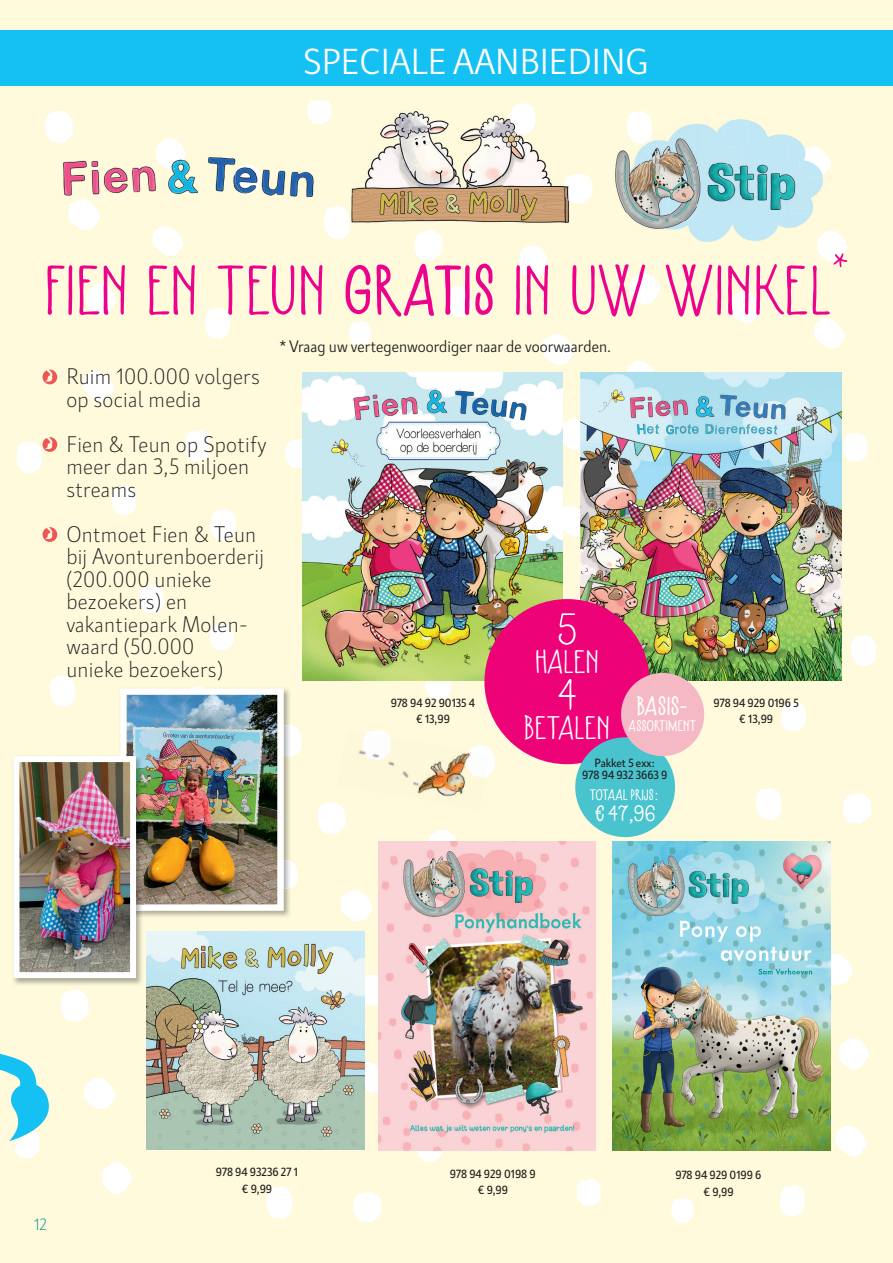
<style>
.page{position:relative;width:893px;height:1263px;background:#fefadb}
.page>*{position:absolute;margin:0;border:0;box-sizing:border-box;transform-origin:0 0}
.t1{font:90px "Les Tulipes Pro Sans";color:#ed028c;scale:.96 1}
.t2{font:56.4px "Les Tulipes Pro Sans";color:#fff}
.t3{font:42px "Les Tulipes Pro Sans";letter-spacing:-.01em;color:#fff}
.t4{font:36px "Kardinal";color:#fff}
.t5{font:33.45px "Les Tulipes Pro Sans Bold";color:#fff}
.t6{font:28.5px "Les Tulipes Pro Sans Bold";color:#fff}
.t7{font:300 22.5px/22.5px "Kardinal";letter-spacing:.01em;color:#231f20}
.t8{font:19.65px "Les Tulipes Pro Sans Bold";color:#fff}
.t9{font:19.5px "Les Tulipes Pro Sans Bold";color:#fff}
.t10{font:16.5px "Kardinal";color:#231f20}
.t11{font:300 16.5px "Kardinal";color:#008a91}
.t12{font:500 12px/16.5px "Kardinal";color:#231f20;text-align:center}
.t13{font:500 12px "Kardinal";color:#231f20}
.s1{font-family:"Les Tulipes Pro Sans Bold"}
</style>
<div class="page">
<svg style="left:730px;top:291px;width:32px;height:32px"></svg>
<svg style="left:519px;top:245px;width:28px;height:33px"></svg>
<svg style="left:485px;top:746px;width:10px;height:28px"></svg>
<svg style="left:542px;top:334px;width:32px;height:31px"></svg>
<svg style="left:45px;top:110px;width:28px;height:29px"></svg>
<svg style="left:84px;top:1078px;width:32px;height:31px"></svg>
<svg style="left:318px;top:802px;width:27px;height:33px"></svg>
<svg style="left:72px;top:222px;width:25px;height:8px"></svg>
<svg style="left:341px;top:890px;width:32px;height:32px"></svg>
<svg style="left:830px;top:953px;width:23px;height:32px"></svg>
<svg style="left:61px;top:989px;width:28px;height:33px"></svg>
<svg style="left:562px;top:418px;width:18px;height:32px"></svg>
<svg style="left:839px;top:1038px;width:30px;height:32px"></svg>
<svg style="left:843px;top:793px;width:29px;height:31px"></svg>
<svg style="left:833px;top:231px;width:14px;height:31px"></svg>
<svg style="left:414px;top:234px;width:29px;height:27px"></svg>
<svg style="left:102px;top:1162px;width:30px;height:32px"></svg>
<svg style="left:353px;top:1192px;width:29px;height:31px"></svg>
<svg style="left:630px;top:273px;width:30px;height:32px"></svg>
<svg style="left:86px;top:283px;width:30px;height:32px"></svg>
<svg style="left:589px;top:177px;width:4px;height:21px"></svg>
<svg style="left:365px;top:975px;width:13px;height:31px"></svg>
<svg style="left:428px;top:829px;width:31px;height:13px"></svg>
<svg style="left:365px;top:1062px;width:13px;height:31px"></svg>
<svg style="left:82px;top:371px;width:32px;height:31px"></svg>
<svg style="left:562px;top:506px;width:18px;height:31px"></svg>
<svg style="left:835px;top:1126px;width:32px;height:30px"></svg>
<svg style="left:425px;top:681px;width:26px;height:19px"></svg>
<svg style="left:266px;top:1186px;width:27px;height:33px"></svg>
<svg style="left:152px;top:226px;width:32px;height:31px"></svg>
<svg style="left:756px;top:788px;width:26px;height:32px"></svg>
<svg style="left:813px;top:318px;width:32px;height:31px"></svg>
<svg style="left:629px;top:111px;width:20px;height:4px"></svg>
<svg style="left:627px;top:360px;width:28px;height:12px"></svg>
<svg style="left:416px;top:1150px;width:26px;height:12px"></svg>
<svg style="left:210px;top:509px;width:26px;height:32px"></svg>
<svg style="left:515px;top:103px;width:16px;height:3px"></svg>
<svg style="left:851px;top:635px;width:25px;height:31px"></svg>
<svg style="left:780px;top:1185px;width:25px;height:31px"></svg>
<svg style="left:185px;top:430px;width:25px;height:32px"></svg>
<svg style="left:50px;top:675px;width:25px;height:32px"></svg>
<svg style="left:205px;top:307px;width:25px;height:32px"></svg>
<svg style="left:446px;top:286px;width:26px;height:31px"></svg>
<svg style="left:285px;top:439px;width:17px;height:30px"></svg>
<svg style="left:843px;top:433px;width:24px;height:29px"></svg>
<svg style="left:781px;top:702px;width:26px;height:29px"></svg>
<svg style="left:112px;top:485px;width:25px;height:30px"></svg>
<svg style="left:139px;top:584px;width:24px;height:29px"></svg>
<svg style="left:577px;top:1179px;width:24px;height:27px"></svg>
<svg style="left:210px;top:624px;width:24px;height:27px"></svg>
<svg style="left:307px;top:100px;width:24px;height:24px"></svg>
<svg style="left:671px;top:1197px;width:23px;height:26px"></svg>
<svg style="left:349px;top:321px;width:22px;height:25px"></svg>
<div style="left:0;top:31px;width:893px;height:55px;background:#15c0f2"></div>
<svg style="left:0;top:1053px;width:49px;height:105px"></svg>
<img style="left:338px;top:730px;width:128px;height:80px">
<img style="left:363px;top:733px;width:122px;height:45px">
<img style="left:467px;top:751px;width:22px;height:27px">
<img style="left:362px;top:733px;width:29px;height:27px">
<img style="left:615px;top:120px;width:215px;height:122px">
<svg style="left:669px;top:189px;width:29px;height:33px"></svg>
<img style="left:817px;top:231px;width:16px;height:31px">
<img style="left:669px;top:189px;width:28px;height:32px">
<img style="left:799px;top:146px;width:32px;height:32px">
<img style="left:627px;top:115px;width:25px;height:29px">
<img style="left:724px;top:119px;width:25px;height:29px">
<img style="left:325px;top:111px;width:244px;height:112px">
<img style="left:401px;top:116px;width:181px;height:84px">
<img style="left:419px;top:230px;width:20px;height:4px">
<img style="left:564px;top:174px;width:25px;height:30px">
<img style="left:477px;top:168px;width:26px;height:33px">
<img style="left:510px;top:106px;width:25px;height:28px">
<img style="left:325px;top:106px;width:6px;height:17px">
<img style="left:401px;top:116px;width:23px;height:25px">
<img style="left:261px;top:169px;width:53px;height:29px">
<img style="left:63px;top:154px;width:185px;height:42px">
<img style="left:50px;top:139px;width:18px;height:4px">
<img style="left:68px;top:199px;width:32px;height:23px">
<img style="left:156px;top:139px;width:30px;height:31px">
<img style="left:235px;top:164px;width:25px;height:29px">
<img style="left:325px;top:139px;width:10px;height:67px">
<svg style="left:324px;top:206px;width:26px;height:33px"></svg>
<svg style="left:43px;top:370px;width:14px;height:14px"></svg>
<svg style="left:16px;top:437px;width:41px;height:36px"></svg>
<svg style="left:43px;top:527px;width:14px;height:15px"></svg>
<img style="left:580px;top:372px;width:261px;height:309px">
<img style="left:302px;top:372px;width:260px;height:309px">
<img style="left:146px;top:932px;width:219px;height:218px">
<img style="left:612px;top:842px;width:218px;height:308px">
<img style="left:378px;top:842px;width:218px;height:308px">
<img style="left:144px;top:911px;width:146px;height:6px">
<img style="left:13px;top:756px;width:129px;height:229px">
<img style="left:120px;top:686px;width:182px;height:225px">
<img style="left:120px;top:754px;width:24px;height:157px">
<img style="left:21px;top:763px;width:108px;height:208px">
<div style="left:14px;top:756px;width:122px;height:222px;border:6px solid #fff"></div>
<div style="left:484px;top:599px;width:166px;height:165px;background:#ed0277;border-radius:50%"></div>
<div style="left:575px;top:737px;width:100px;height:100px;background:#49c3ce;border-radius:50%"></div>
<div style="left:621px;top:673px;width:83px;height:83px;background:#f5b9c5;border-radius:50%"></div>
<h3 class="t4" style="left:303px;top:35px;width:347px">SPECIALE AANBIEDING</h3>
<h1 class="t1" style="left:44px;top:249px;width:840px">FIEN EN TEUN <span class="s1">GRATIS</span> IN UW WINKEL<sup>*</sup></h1>
<p class="t10" style="left:280px;top:334px;width:333px">* Vraag uw vertegenwoordiger naar de voorwaarden.</p>
<p class="t7" style="left:66px;top:364px;width:195px">Ruim 100.000 volgers op social media</p>
<p class="t7" style="left:66px;top:431px;width:202px">Fien &amp; Teun op Spotify meer dan 3,5 miljoen streams</p>
<p class="t7" style="left:66px;top:521px;width:199px">Ontmoet Fien &amp; Teun bij Avonturenboerderij (200.000 unieke bezoekers) en vakantiepark Molen&shy;waard (50.000<br>unieke bezoekers)</p>
<h2 class="t2" style="left:557px;top:603px;width:22px">5</h2>
<h3 class="t3" style="left:535px;top:642px;width:66px">HALEN</h3>
<h2 class="t2" style="left:557px;top:669px;width:21px">4</h2>
<h3 class="t3" style="left:524px;top:708px;width:88px">BETALEN</h3>
<h3 class="t5" style="left:637px;top:690px;width:53px">BASIS-</h3>
<p class="t8" style="left:628px;top:716px;width:70px">ASSORTIMENT</p>
<p class="t13" style="left:595px;top:754px;width:62px">Pakket 5 exx:</p>
<p class="t12" style="left:582px;top:766px;width:87px">978 94 932 3663 9</p>
<p class="t12" style="left:391px;top:694px;width:86px">978 94 92 90135 4 € 13,99</p>
<p class="t12" style="left:713px;top:694px;width:87px">978 94 929 0196 5 € 13,99</p>
<p class="t9" style="left:590px;top:785px;width:70px">TOTAAL PRIJS:</p>
<p class="t6" style="left:594px;top:799px;width:63px">€ 47,96</p>
<p class="t11" style="left:34px;top:1212px;width:14px">12</p>
<p class="t12" style="left:216px;top:1163px;width:84px">978 94 93236 27 1 € 9,99</p>
<p class="t12" style="left:450px;top:1164px;width:87px">978 94 929 0198 9 € 9,99</p>
<p class="t12" style="left:675px;top:1166px;width:88px">978 94 929 0199 6 € 9,99</p>
</div>
